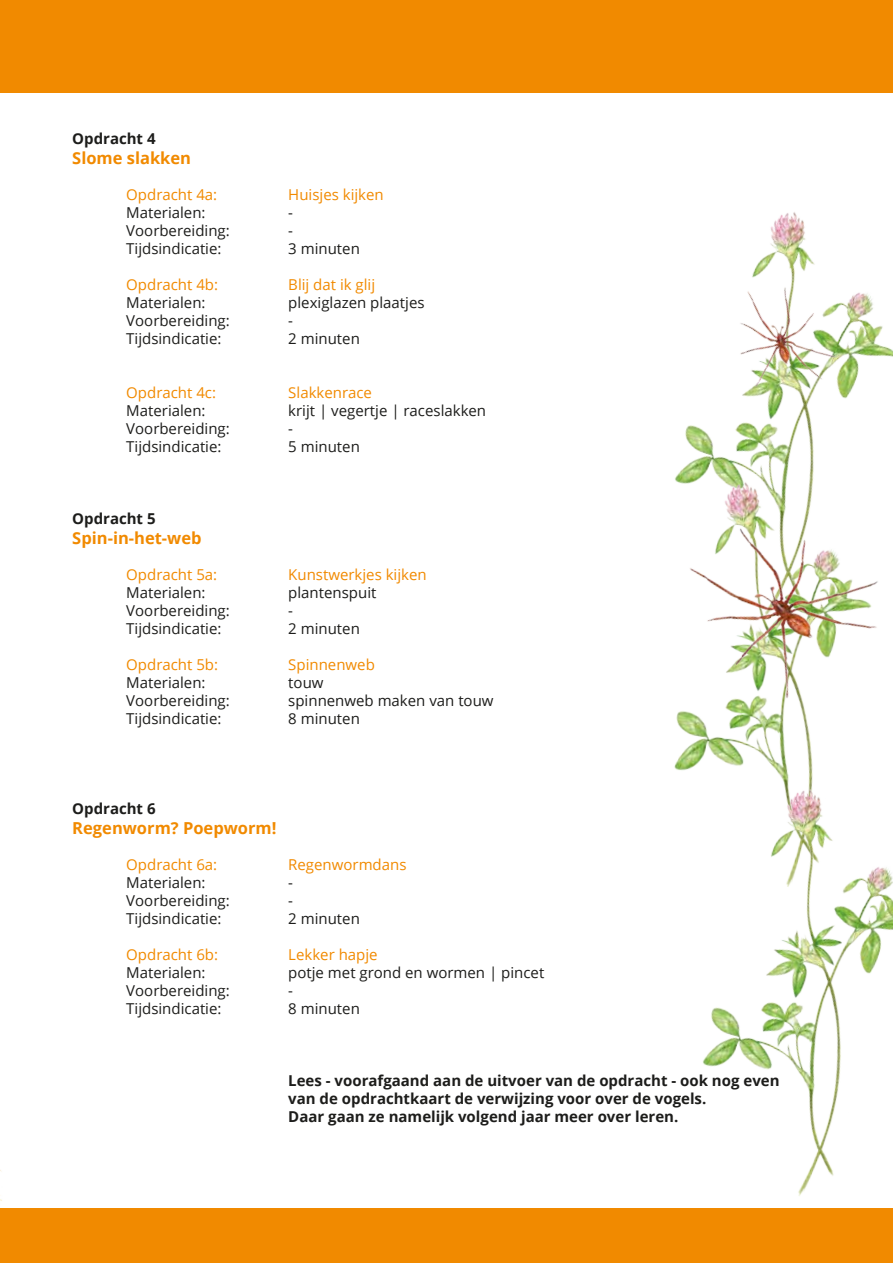
<style>
.page{position:relative;width:893px;height:1263px;background:#fff}
.page>*{position:absolute;margin:0;border:0;box-sizing:border-box;transform-origin:0 0}
.t1{font:700 16.5px "Open Sans";color:#f18a00}
.t2{font:15px "Open Sans";color:#1d1d1b}
.t3{font:700 15px/18px "Open Sans";color:#1d1d1b}
.t4{font:15px "Open Sans";color:#f18a00}
</style>
<div class="page">
<div style="left:0;top:1209px;width:893px;height:54px;background:#f18a00"></div>
<div style="left:0;top:0;width:893px;height:92px;background:#f18a00"></div>
<img style="left:685px;top:212px;width:208px;height:254px">
<img style="left:674px;top:466px;width:140px;height:303px">
<img style="left:662px;top:769px;width:231px;height:440px">
<img style="left:674px;top:503px;width:204px;height:220px">
<img style="left:701px;top:263px;width:151px;height:155px">
<p class="t3" style="left:72px;top:129px;width:85px">Opdracht 4</p>
<p class="t1" style="left:72px;top:146px;width:120px">Slome slakken</p>
<p class="t4" style="left:126px;top:184px;width:92px">Opdracht 4a:</p>
<p class="t4" style="left:288px;top:184px;width:97px">Huisjes kijken</p>
<p class="t2" style="left:126px;top:202px;width:81px">Materialen:</p>
<p class="t2" style="left:288px;top:202px;width:6px">-</p>
<p class="t2" style="left:126px;top:220px;width:105px">Voorbereiding:</p>
<p class="t2" style="left:288px;top:220px;width:6px">-</p>
<p class="t2" style="left:126px;top:238px;width:97px">Tijdsindicatie:</p>
<p class="t2" style="left:288px;top:238px;width:73px">3 minuten</p>
<p class="t4" style="left:126px;top:274px;width:93px">Opdracht 4b:</p>
<p class="t4" style="left:288px;top:274px;width:88px">Blij dat ik glij</p>
<p class="t2" style="left:126px;top:292px;width:81px">Materialen:</p>
<p class="t2" style="left:288px;top:292px;width:138px">plexiglazen plaatjes</p>
<p class="t2" style="left:126px;top:310px;width:105px">Voorbereiding:</p>
<p class="t2" style="left:288px;top:310px;width:6px">-</p>
<p class="t2" style="left:126px;top:328px;width:97px">Tijdsindicatie:</p>
<p class="t2" style="left:288px;top:328px;width:73px">2 minuten</p>
<p class="t4" style="left:126px;top:382px;width:91px">Opdracht 4c:</p>
<p class="t4" style="left:288px;top:382px;width:85px">Slakkenrace</p>
<p class="t2" style="left:126px;top:400px;width:81px">Materialen:</p>
<p class="t2" style="left:288px;top:400px;width:199px">krijt | vegertje | raceslakken</p>
<p class="t2" style="left:126px;top:418px;width:105px">Voorbereiding:</p>
<p class="t2" style="left:288px;top:418px;width:6px">-</p>
<p class="t2" style="left:126px;top:436px;width:97px">Tijdsindicatie:</p>
<p class="t2" style="left:288px;top:436px;width:73px">5 minuten</p>
<p class="t3" style="left:72px;top:509px;width:85px">Opdracht 5</p>
<p class="t1" style="left:72px;top:526px;width:131px">Spin-in-het-web</p>
<p class="t4" style="left:126px;top:564px;width:92px">Opdracht 5a:</p>
<p class="t4" style="left:288px;top:564px;width:140px">Kunstwerkjes kijken</p>
<p class="t2" style="left:126px;top:582px;width:81px">Materialen:</p>
<p class="t2" style="left:288px;top:582px;width:90px">plantenspuit</p>
<p class="t2" style="left:126px;top:600px;width:105px">Voorbereiding:</p>
<p class="t2" style="left:288px;top:600px;width:6px">-</p>
<p class="t2" style="left:126px;top:618px;width:97px">Tijdsindicatie:</p>
<p class="t2" style="left:288px;top:618px;width:73px">2 minuten</p>
<p class="t4" style="left:126px;top:654px;width:93px">Opdracht 5b:</p>
<p class="t4" style="left:288px;top:654px;width:88px">Spinnenweb</p>
<p class="t2" style="left:126px;top:672px;width:81px">Materialen:</p>
<p class="t2" style="left:288px;top:672px;width:37px">touw</p>
<p class="t2" style="left:126px;top:690px;width:105px">Voorbereiding:</p>
<p class="t2" style="left:288px;top:690px;width:207px">spinnenweb maken van touw</p>
<p class="t2" style="left:126px;top:708px;width:97px">Tijdsindicatie:</p>
<p class="t2" style="left:288px;top:708px;width:73px">8 minuten</p>
<p class="t3" style="left:72px;top:799px;width:85px">Opdracht 6</p>
<p class="t1" style="left:72px;top:816px;width:206px">Regenworm? Poepworm!</p>
<p class="t4" style="left:126px;top:854px;width:92px">Opdracht 6a:</p>
<p class="t4" style="left:288px;top:854px;width:120px">Regenwormdans</p>
<p class="t2" style="left:126px;top:872px;width:81px">Materialen:</p>
<p class="t2" style="left:288px;top:872px;width:6px">-</p>
<p class="t2" style="left:126px;top:890px;width:105px">Voorbereiding:</p>
<p class="t2" style="left:288px;top:890px;width:6px">-</p>
<p class="t2" style="left:126px;top:908px;width:97px">Tijdsindicatie:</p>
<p class="t2" style="left:288px;top:908px;width:73px">2 minuten</p>
<p class="t4" style="left:126px;top:944px;width:93px">Opdracht 6b:</p>
<p class="t4" style="left:288px;top:944px;width:91px">Lekker hapje</p>
<p class="t2" style="left:126px;top:962px;width:81px">Materialen:</p>
<p class="t2" style="left:288px;top:962px;width:257px">potje met grond en wormen | pincet</p>
<p class="t2" style="left:126px;top:980px;width:105px">Voorbereiding:</p>
<p class="t2" style="left:288px;top:980px;width:6px">-</p>
<p class="t2" style="left:126px;top:998px;width:97px">Tijdsindicatie:</p>
<p class="t2" style="left:288px;top:998px;width:73px">8 minuten</p>
<p class="t3" style="left:288px;top:1071px;width:493px">Lees - voorafgaand aan de uitvoer van de opdracht - ook nog even van de opdrachtkaart de verwijzing voor over de vogels.<br>Daar gaan ze namelijk volgend jaar meer over leren.</p>
</div>
